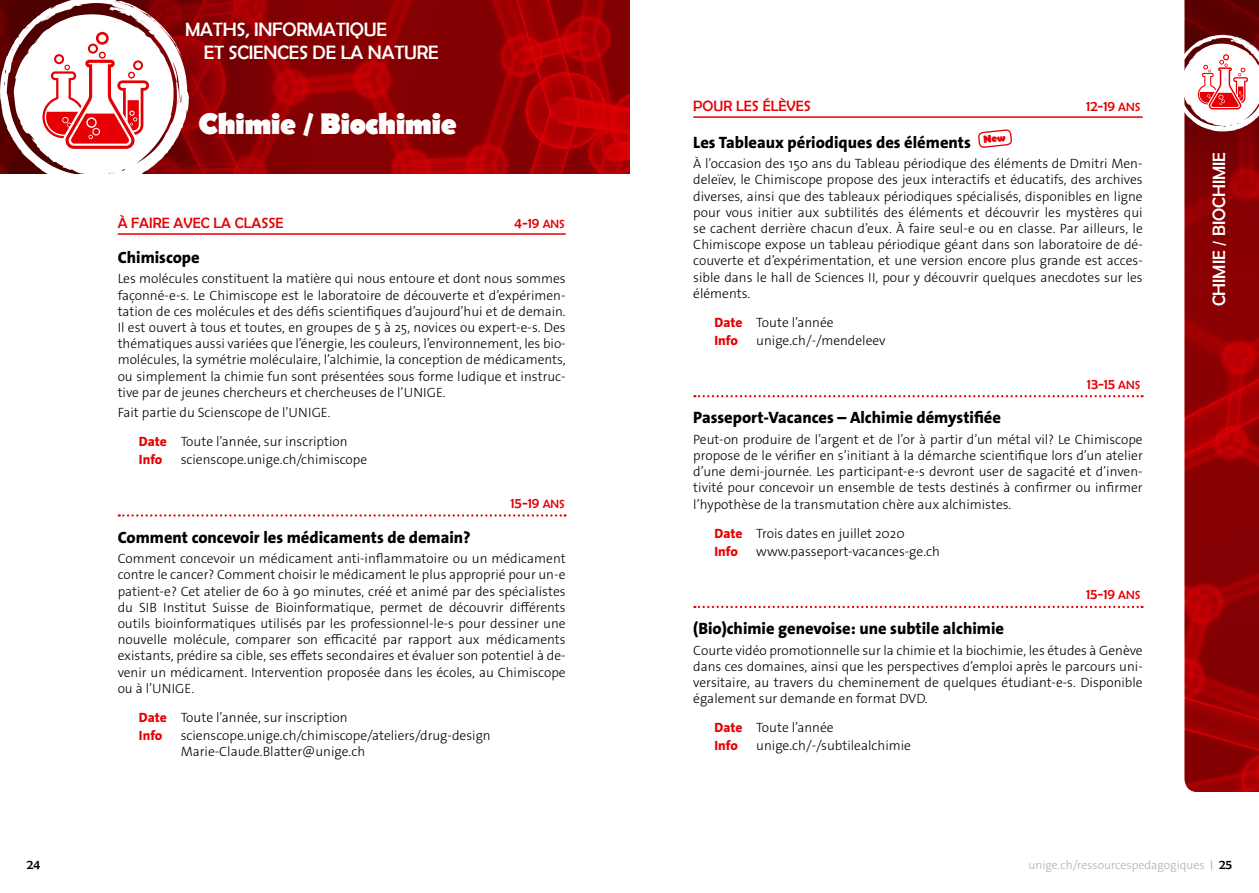
<style>
.page{position:relative;width:1259px;height:893px;background:#fff}
.page>*{position:absolute;margin:0;border:0;box-sizing:border-box;transform-origin:0 0}
.t1{font:700 30px "Berlin Sans FB";letter-spacing:-.02em;color:#fff}
.t2{font:19.5px/23.4px "Berlin Sans FB";letter-spacing:-.01em;color:#fff}
.t3{font:18px "Berlin Sans FB";color:#fff}
.t4{font:800 16.5px "The Sans Os F";color:#000}
.t5{font:15px "Berlin Sans FB";color:#e60005}
.t6{font:300 13.5px/16.2px "The Sans Os F";color:#000}
.t7{font:800 13.5px "The Sans Os F";color:#e60005}
.t8{font:13.5px "Berlin Sans FB";color:#000}
.t9{font:300 12px "The Sans Os F";color:#aeafb2}
.s1{font-size:12px}
.s2{font-weight:800;color:#e60005}
.s3{font-family:"Berlin Sans FB";font-weight:400}
.s4{font-family:"Berlin Sans FB";font-weight:400;font-size:13.5px;color:#000}
</style>
<div class="page">
<img style="left:189px;top:0;width:440px;height:174px">
<hr style="left:118px;top:233px;width:448px;height:2px;background:#e60005">
<svg style="left:119px;top:514px;width:446px;height:3px"></svg>
<svg style="left:0;top:0;width:189px;height:174px"></svg>
<img style="left:1184px;top:0;width:75px;height:792px">
<hr style="left:693px;top:116px;width:449px;height:2px;background:#e60005">
<svg style="left:694px;top:395px;width:448px;height:2px"></svg>
<svg style="left:694px;top:606px;width:448px;height:2px"></svg>
<svg style="left:1184px;top:35px;width:75px;height:97px"></svg>
<svg style="left:978px;top:116px;width:34px;height:32px"></svg>
<p class="t8" style="left:27px;top:856px;width:15px">24</p>
<h2 class="t2" style="left:204px;top:17px;width:236px;text-indent:-19px">MATHS, INFORMATIQUE<br>ET SCIENCES DE LA NATURE</h2>
<h1 class="t1" style="left:198px;top:106px;width:260px">Chimie / Biochimie</h1>
<p class="t5" style="left:118px;top:215px;width:167px">À FAIRE AVEC LA CLASSE</p>
<p class="t5" style="left:514px;top:215px;width:52px">4-19 <span class="s1">ANS</span></p>
<p class="t4" style="left:118px;top:247px;width:83px">Chimiscope</p>
<p class="t6" style="left:118px;top:271px;width:449px;text-align:justify">Les molécules constituent la matière qui nous entoure et dont nous sommes façonné-e-s. Le Chimiscope est le laboratoire de découverte et d’expérimen&shy;tation de ces molécules et des défis scientifiques d’aujourd’hui et de demain.<br>Il est ouvert à tous et toutes, en groupes de 5 à 25, novices ou expert-e-s. Des thématiques aussi variées que l’énergie, les couleurs, l’environnement, les bio&shy;molécules, la symétrie moléculaire, l’alchimie, la conception de médicaments, ou simplement la chimie fun sont présentées sous forme ludique et instruc&shy;tive par de jeunes chercheurs et chercheuses de l’UNIGE.</p>
<p class="t6" style="left:139px;top:398px;width:210px;line-height:29px;text-indent:-21px">Fait partie du Scienscope de l’UNIGE.<br><span class="s2">Date</span> Toute l’année, sur inscription</p>
<p class="t7" style="left:139px;top:451px;width:25px">Info</p>
<p class="t6" style="left:181px;top:452px;width:188px">scienscope.unige.ch/chimiscope</p>
<p class="t5" style="left:510px;top:495px;width:56px">15-19 <span class="s1">ANS</span></p>
<p class="t4" style="left:118px;top:526px;width:355px">Comment concevoir les médicaments de demain?</p>
<p class="t6" style="left:118px;top:551px;width:449px;text-align:justify">Comment concevoir un médicament anti-inflammatoire ou un médicament contre le cancer? Comment choisir le médicament le plus approprié pour un-e patient-e? Cet atelier de 60 à 90 minutes, créé et animé par des spécialistes du SIB Institut Suisse de Bioinformatique, permet de découvrir différents outils bioinformatiques utilisés par les professionnel-le-s pour dessiner une nouvelle molécule, comparer son efficacité par rapport aux médicaments existants, prédire sa cible, ses effets secondaires et évaluer son potentiel à de&shy;venir un médicament. Intervention proposée dans les écoles, au Chimiscope ou à l’UNIGE.</p>
<p class="t6" style="left:139px;top:708px;width:210px;line-height:18.3px"><span class="s2">Date</span> Toute l’année, sur inscription<br><span class="s2">Info</span></p>
<p class="t6" style="left:181px;top:727px;width:311px">scienscope.unige.ch/chimiscope/ateliers/drug-design<br>Marie-Claude.Blatter@unige.ch</p>
<p class="t5" style="left:693px;top:98px;width:119px">POUR LES ÉLÈVES</p>
<p class="t5" style="left:1086px;top:98px;width:56px">12-19 <span class="s1">ANS</span></p>
<p class="t4" style="left:693px;top:132px;width:279px">Les Tableaux périodiques des éléments</p>
<p class="t6" style="left:693px;top:156px;width:451px;text-align:justify">À l’occasion des 150 ans du Tableau périodique des éléments de Dmitri Men&shy;deleïev, le Chimiscope propose des jeux interactifs et éducatifs, des archives diverses, ainsi que des tableaux périodiques spécialisés, disponibles en ligne pour vous initier aux subtilités des éléments et découvrir les mystères qui se cachent derrière chacun d’eux. À faire seul-e ou en classe. Par ailleurs, le Chimiscope expose un tableau périodique géant dans son laboratoire de dé&shy;couverte et d’expérimentation, et une version encore plus grande est acces&shy;sible dans le hall de Sciences II, pour y découvrir quelques anecdotes sur les éléments.</p>
<p class="t6" style="left:714px;top:313px;width:121px;line-height:18.3px"><span class="s2">Date</span> Toute l’année<br><span class="s2">Info</span></p>
<p class="t6" style="left:756px;top:333px;width:131px">unige.ch/-/mendeleev</p>
<p class="t5" style="left:1087px;top:375px;width:55px">13-15 <span class="s1">ANS</span></p>
<p class="t4" style="left:693px;top:407px;width:309px">Passeport-Vacances – Alchimie démystifiée</p>
<p class="t6" style="left:693px;top:431px;width:451px;text-align:justify">Peut-on produire de l’argent et de l’or à partir d’un métal vil? Le Chimiscope propose de le vérifier en s’initiant à la démarche scientifique lors d’un atelier d’une demi-journée. Les participant-e-s devront user de sagacité et d’inven&shy;tivité pour concevoir un ensemble de tests destinés à confirmer ou infirmer l’hypothèse de la transmutation chère aux alchimistes.</p>
<p class="t6" style="left:714px;top:524px;width:192px;line-height:18.3px"><span class="s2">Date</span> Trois dates en juillet 2020<br><span class="s2">Info</span></p>
<p class="t6" style="left:756px;top:543px;width:185px">www.passeport-vacances-ge.ch</p>
<p class="t5" style="left:1086px;top:586px;width:56px">15-19 <span class="s1">ANS</span></p>
<p class="t4" style="left:693px;top:618px;width:312px">(Bio)chimie genevoise: une subtile alchimie</p>
<p class="t6" style="left:693px;top:642px;width:451px;text-align:justify">Courte vidéo promotionnelle sur la chimie et la biochimie, les études à Genève dans ces domaines, ainsi que les perspectives d’emploi après le parcours uni&shy;versitaire, au travers du cheminement de quelques étudiant-e-s. Disponible également sur demande en format DVD.</p>
<p class="t6" style="left:714px;top:718px;width:121px;line-height:18.3px"><span class="s2">Date</span> Toute l’année<br><span class="s2">Info</span></p>
<p class="t6" style="left:756px;top:738px;width:156px">unige.ch/-/subtilealchimie</p>
<h3 class="t3" style="left:1209px;top:306px;width:156px;rotate:-90deg">CHIMIE / BIOCHIMIE</h3>
<p class="t9" style="left:1028px;top:857px;width:205px">unige.ch/ressourcespedagogiques <span class="s3">|</span> <span class="s4">25</span></p>
</div>
